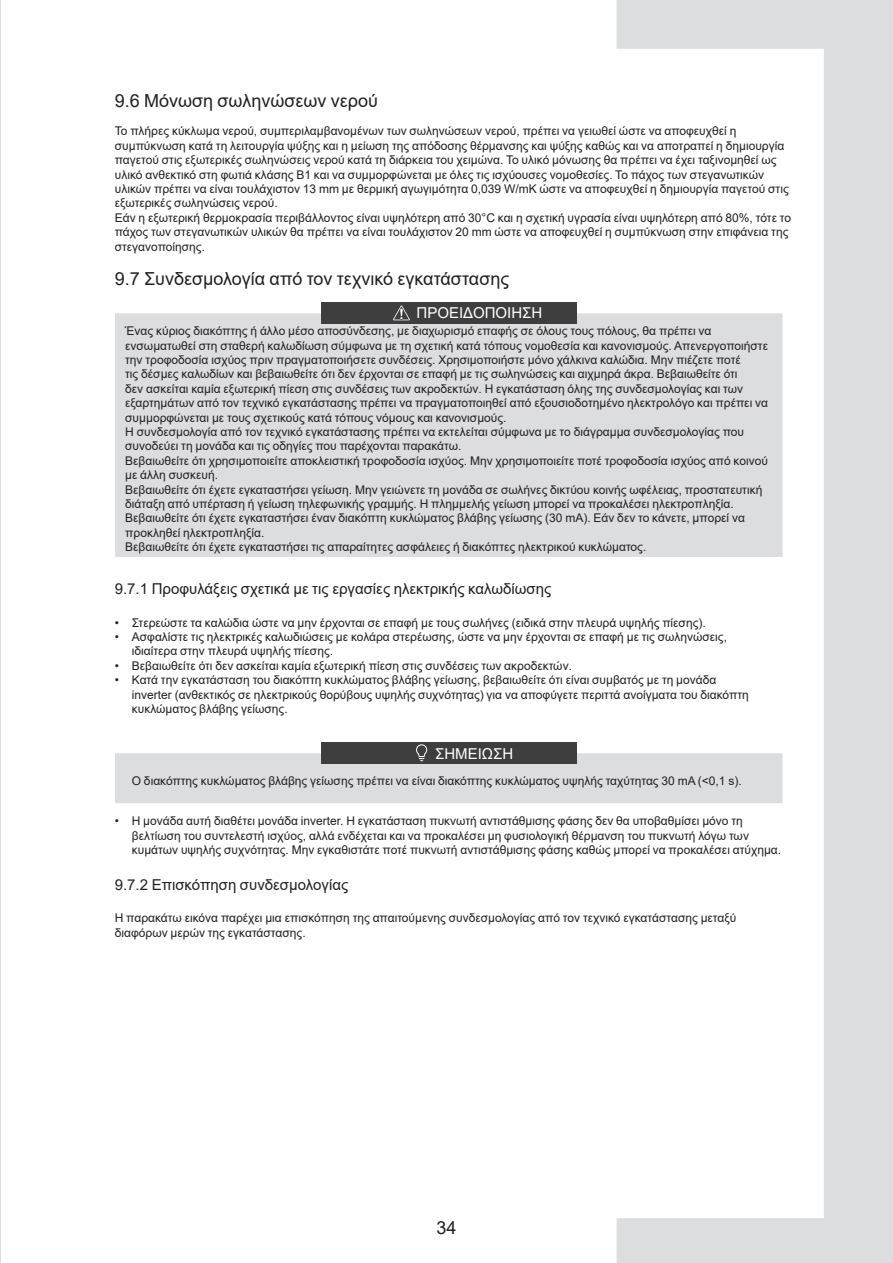
<style>
.page{position:relative;width:893px;height:1263px;background:#fff}
.page>*{position:absolute;margin:0;border:0;box-sizing:border-box;transform-origin:0 0}
.t1{font:18px "Arial";color:#231f20}
.t2{font:15px "Arial";color:#231f20}
.t3{font:15px "Arial";color:#fff}
.t4{font:12px/14.4px "Arial";color:#231f20}
</style>
<div class="page">
<svg style="left:617px;top:0;width:276px;height:1263px"></svg>
<div style="left:115px;top:313px;width:667px;height:244px;background:#dcdddf"></div>
<div style="left:321px;top:302px;width:255px;height:22px;background:#3e3e3f"></div>
<svg style="left:393px;top:305px;width:17px;height:15px"></svg>
<div style="left:321px;top:743px;width:255px;height:21px;background:#3e3e3f"></div>
<svg style="left:115px;top:744px;width:667px;height:59px"></svg>
<h1 class="t1" style="left:115px;top:88px;width:265px">9.6 Μόνωση σωληνώσεων νερού</h1>
<p class="t4" style="left:115px;top:124px;width:678px">Το πλήρες κύκλωμα νερού, συμπεριλαμβανομένων των σωληνώσεων νερού, πρέπει να γειωθεί ώστε να αποφευχθεί η συμπύκνωση κατά τη λειτουργία ψύξης και η μείωση της απόδοσης θέρμανσης και ψύξης καθώς και να αποτραπεί η δημιουργία παγετού στις εξωτερικές σωληνώσεις νερού κατά τη διάρκεια του χειμώνα. Το υλικό μόνωσης θα πρέπει να έχει ταξινομηθεί ως υλικό ανθεκτικό στη φωτιά κλάσης B1 και να συμμορφώνεται με όλες τις ισχύουσες νομοθεσίες. Το πάχος των στεγανωτικών υλικών πρέπει να είναι τουλάχιστον 13 mm με θερμική αγωγιμότητα 0,039 W/mK ώστε να αποφευχθεί η δημιουργία παγετού στις εξωτερικές σωληνώσεις νερού.<br>Εάν η εξωτερική θερμοκρασία περιβάλλοντος είναι υψηλότερη από 30°C και η σχετική υγρασία είναι υψηλότερη από 80%, τότε το πάχος των στεγανωτικών υλικών θα πρέπει να είναι τουλάχιστον 20 mm ώστε να αποφευχθεί η συμπύκνωση στην επιφάνεια της στεγανοποίησης.</p>
<h1 class="t1" style="left:115px;top:267px;width:396px">9.7 Συνδεσμολογία από τον τεχνικό εγκατάστασης</h1>
<p class="t4" style="left:125px;top:324px;width:644px">Ένας κύριος διακόπτης ή άλλο μέσο αποσύνδεσης, με διαχωρισμό επαφής σε όλους τους πόλους, θα πρέπει να ενσωματωθεί στη σταθερή καλωδίωση σύμφωνα με τη σχετική κατά τόπους νομοθεσία και κανονισμούς. Απενεργοποιήστε την τροφοδοσία ισχύος πριν πραγματοποιήσετε συνδέσεις. Χρησιμοποιήστε μόνο χάλκινα καλώδια. Μην πιέζετε ποτέ<br>τις δέσμες καλωδίων και βεβαιωθείτε ότι δεν έρχονται σε επαφή με τις σωληνώσεις και αιχμηρά άκρα. Βεβαιωθείτε ότι<br>δεν ασκείται καμία εξωτερική πίεση στις συνδέσεις των ακροδεκτών. Η εγκατάσταση όλης της συνδεσμολογίας και των εξαρτημάτων από τον τεχνικό εγκατάστασης πρέπει να πραγματοποιηθεί από εξουσιοδοτημένο ηλεκτρολόγο και πρέπει να συμμορφώνεται με τους σχετικούς κατά τόπους νόμους και κανονισμούς.<br>Η συνδεσμολογία από τον τεχνικό εγκατάστασης πρέπει να εκτελείται σύμφωνα με το διάγραμμα συνδεσμολογίας που συνοδεύει τη μονάδα και τις οδηγίες που παρέχονται παρακάτω.<br>Βεβαιωθείτε ότι χρησιμοποιείτε αποκλειστική τροφοδοσία ισχύος. Μην χρησιμοποιείτε ποτέ τροφοδοσία ισχύος από κοινού με άλλη συσκευή.<br>Βεβαιωθείτε ότι έχετε εγκαταστήσει γείωση. Μην γειώνετε τη μονάδα σε σωλήνες δικτύου κοινής ωφέλειας, προστατευτική διάταξη από υπέρταση ή γείωση τηλεφωνικής γραμμής. Η πλημμελής γείωση μπορεί να προκαλέσει ηλεκτροπληξία.<br>Βεβαιωθείτε ότι έχετε εγκαταστήσει έναν διακόπτη κυκλώματος βλάβης γείωσης (30 mA). Εάν δεν το κάνετε, μπορεί να προκληθεί ηλεκτροπληξία.<br>Βεβαιωθείτε ότι έχετε εγκαταστήσει τις απαραίτητες ασφάλειες ή διακόπτες ηλεκτρικού κυκλώματος.</p>
<p class="t2" style="left:115px;top:579px;width:438px">9.7.1 Προφυλάξεις σχετικά με τις εργασίες ηλεκτρικής καλωδίωσης</p>
<p class="t4" style="left:115px;top:615px;width:592px">• Στερεώστε τα καλώδια ώστε να μην έρχονται σε επαφή με τους σωλήνες (ειδικά στην πλευρά υψηλής πίεσης).</p>
<p class="t4" style="left:132px;top:629px;width:597px;text-indent:-17px">• Ασφαλίστε τις ηλεκτρικές καλωδιώσεις με κολάρα στερέωσης, ώστε να μην έρχονται σε επαφή με τις σωληνώσεις, ιδιαίτερα στην πλευρά υψηλής πίεσης.</p>
<p class="t4" style="left:115px;top:658px;width:459px">• Βεβαιωθείτε ότι δεν ασκείται καμία εξωτερική πίεση στις συνδέσεις των ακροδεκτών.</p>
<p class="t4" style="left:132px;top:673px;width:618px;text-indent:-17px">• Κατά την εγκατάσταση του διακόπτη κυκλώματος βλάβης γείωσης, βεβαιωθείτε ότι είναι συμβατός με τη μονάδα inverter (ανθεκτικός σε ηλεκτρικούς θορύβους υψηλής συχνότητας) για να αποφύγετε περιττά ανοίγματα του διακόπτη κυκλώματος βλάβης γείωσης.</p>
<p class="t3" style="left:417px;top:303px;width:127px">ΠΡΟΕΙΔΟΠΟΙΗΣΗ</p>
<p class="t3" style="left:435px;top:744px;width:80px">ΣΗΜΕΙΩΣΗ</p>
<p class="t4" style="left:132px;top:773px;width:611px">Ο διακόπτης κυκλώματος βλάβης γείωσης πρέπει να είναι διακόπτης κυκλώματος υψηλής ταχύτητας 30 mA (&lt;0,1 s).</p>
<p class="t4" style="left:132px;top:814px;width:651px;text-indent:-17px">• Η μονάδα αυτή διαθέτει μονάδα inverter. Η εγκατάσταση πυκνωτή αντιστάθμισης φάσης δεν θα υποβαθμίσει μόνο τη βελτίωση του συντελεστή ισχύος, αλλά ενδέχεται και να προκαλέσει μη φυσιολογική θέρμανση του πυκνωτή λόγω των κυμάτων υψηλής συχνότητας. Μην εγκαθιστάτε ποτέ πυκνωτή αντιστάθμισης φάσης καθώς μπορεί να προκαλέσει ατύχημα.</p>
<p class="t2" style="left:115px;top:874px;width:235px">9.7.2 Επισκόπηση συνδεσμολογίας</p>
<p class="t4" style="left:115px;top:911px;width:623px">Η παρακάτω εικόνα παρέχει μια επισκόπηση της απαιτούμενης συνδεσμολογίας από τον τεχνικό εγκατάστασης μεταξύ διαφόρων μερών της εγκατάστασης.</p>
<h1 class="t1" style="left:436px;top:1215px;width:22px">34</h1>
</div>
